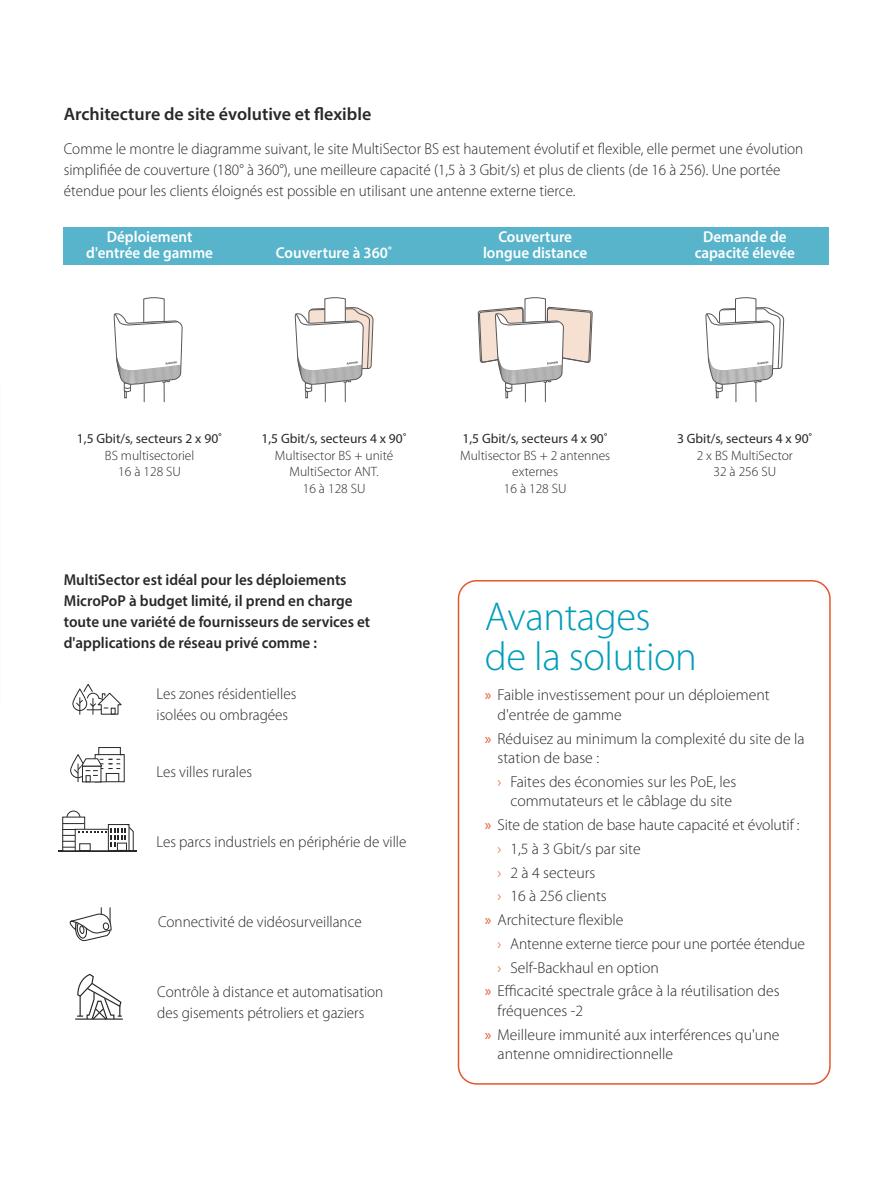
<style>
.page{position:relative;width:893px;height:1191px;background:#fff}
.page>*{position:absolute;margin:0;border:0;box-sizing:border-box;transform-origin:0 0}
.t1{font:300 40.5px/40.5px "Myriad Pro";letter-spacing:-.01em;color:#009db9}
.t2{font:600 18px "Myriad Pro";color:#292829}
.t3{font:300 15.75px/21px "Myriad Pro";color:#292829;scale:.96 1}
.t4{font:300 15.75px/19.5px "Myriad Pro";color:#292829}
.t5{font:600 15.75px/21px "Myriad Pro";color:#292829;scale:.96 1}
.t6{font:600 15.75px/16.5px "Myriad Pro";color:#fff;text-align:center;scale:.96 1}
.t7{font:300 13.5px/16.5px "Myriad Pro";color:#292829;text-align:center}
.t8{font:13.5px "Myriad Pro";color:#292829}
.s1{font-weight:400;color:#e4562e}
.s2{color:#e4562e}
</style>
<div class="page">
<div style="left:64px;top:227px;width:765px;height:38px;background:#58b4cb"></div>
<div style="left:72px;top:688px;width:15px;height:23px;border:1px solid #292829;border-radius:7px"></div>
<svg style="left:75px;top:684px;width:47px;height:31px"></svg>
<div style="left:70px;top:754px;width:16px;height:24px;border:1px solid #292829;border-radius:7px"></div>
<svg style="left:73px;top:747px;width:52px;height:35px"></svg>
<hr style="left:58px;top:850px;width:79px;height:1px;background:#292829">
<div style="left:62px;top:816px;width:23px;height:35px;border:1px solid #292829"></div>
<svg style="left:63px;top:810px;width:71px;height:41px"></svg>
<svg style="left:69px;top:907px;width:43px;height:34px"></svg>
<hr style="left:75px;top:1018px;width:48px;height:1px;background:#292829">
<svg style="left:77px;top:973px;width:45px;height:47px"></svg>
<div style="left:458px;top:580px;width:373px;height:504px;border:2px solid #e4562e;border-radius:18px"></div>
<svg style="left:113px;top:297px;width:69px;height:105px"></svg>
<svg style="left:294px;top:297px;width:80px;height:105px"></svg>
<svg style="left:478px;top:297px;width:115px;height:105px"></svg>
<svg style="left:705px;top:297px;width:80px;height:105px"></svg>
<p class="t2" style="left:64px;top:102px;width:309px">Architecture de site évolutive et flexible</p>
<p class="t3" style="left:64px;top:138px;width:772px">Comme le montre le diagramme suivant, le site MultiSector BS est hautement évolutif et flexible, elle permet une évolution simplifiée de couverture (180° à 360°), une meilleure capacité (1,5 à 3 Gbit/s) et plus de clients (de 16 à 256). Une portée étendue pour les clients éloignés est possible en utilisant une antenne externe tierce.</p>
<p class="t6" style="left:86px;top:228px;width:134px">Déploiement d'entrée de gamme</p>
<p class="t6" style="left:695px;top:228px;width:106px">Demande de capacité élevée</p>
<p class="t6" style="left:483px;top:228px;width:110px">Couverture longue distance</p>
<p class="t6" style="left:276px;top:244px;width:123px">Couverture à 360˚</p>
<p class="t8" style="left:77px;top:430px;width:147px">1,5 Gbit/s, secteurs 2 x 90˚</p>
<p class="t7" style="left:105px;top:447px;width:91px">BS multisectoriel<br>16 à 128 SU</p>
<p class="t8" style="left:261px;top:430px;width:147px">1,5 Gbit/s, secteurs 4 x 90˚</p>
<p class="t7" style="left:275px;top:447px;width:120px">Multisector BS + unité<br>MultiSector ANT.<br>16 à 128 SU</p>
<p class="t5" style="left:64px;top:568px;width:321px">MultiSector est idéal pour les déploiements MicroPoP à budget limité, il prend en charge toute une variété de fournisseurs de services et d'applications de réseau privé comme :</p>
<p class="t3" style="left:156px;top:683px;width:147px">Les zones résidentielles isolées ou ombragées</p>
<p class="t3" style="left:156px;top:761px;width:101px">Les villes rurales</p>
<p class="t3" style="left:156px;top:831px;width:262px">Les parcs industriels en périphérie de ville</p>
<p class="t3" style="left:158px;top:911px;width:214px">Connectivité de vidéosurveillance</p>
<p class="t3" style="left:157px;top:981px;width:237px">Contrôle à distance et automatisation des gisements pétroliers et gaziers</p>
<p class="t8" style="left:462px;top:430px;width:147px">1,5 Gbit/s, secteurs 4 x 90˚</p>
<p class="t7" style="left:460px;top:447px;width:152px">Multisector BS + 2 antennes externes<br>16 à 128 SU</p>
<p class="t8" style="left:677px;top:430px;width:137px">3 Gbit/s, secteurs 4 x 90˚</p>
<p class="t7" style="left:697px;top:447px;width:98px">2 x BS MultiSector<br>32 à 256 SU</p>
<h1 class="t1" style="left:485px;top:595px;width:214px">Avantages de la solution</h1>
<p class="t4" style="left:498px;top:685px;width:274px;text-indent:-13px"><span class="s1">»</span> Faible investissement pour un déploiement d'entrée de gamme</p>
<p class="t4" style="left:498px;top:728px;width:309px;text-indent:-13px"><span class="s1">»</span> Réduisez au minimum la complexité du site de la station de base :</p>
<p class="t4" style="left:498px;top:771px;width:240px;text-align:center"><span class="s2">›</span> Faites des économies sur les PoE, les commutateurs et le câblage du site</p>
<p class="t4" style="left:485px;top:815px;width:316px"><span class="s1">»</span> Site de station de base haute capacité et évolutif :</p>
<p class="t4" style="left:498px;top:838px;width:145px"><span class="s2">›</span> 1,5 à 3 Gbit/s par site</p>
<p class="t4" style="left:498px;top:862px;width:99px"><span class="s2">›</span> 2 à 4 secteurs</p>
<p class="t4" style="left:498px;top:886px;width:111px"><span class="s2">›</span> 16 à 256 clients</p>
<p class="t4" style="left:485px;top:910px;width:140px"><span class="s1">»</span> Architecture flexible</p>
<p class="t4" style="left:498px;top:933px;width:309px"><span class="s2">›</span> Antenne externe tierce pour une portée étendue</p>
<p class="t4" style="left:498px;top:957px;width:163px"><span class="s2">›</span> Self-Backhaul en option</p>
<p class="t4" style="left:485px;top:981px;width:296px"><span class="s1">»</span> Efficacité spectrale grâce à la réutilisation des</p>
<p class="t4" style="left:485px;top:998px;width:296px;line-height:23.7px;text-indent:13px">fréquences -2<br><span class="s1">»</span> Meilleure immunité aux interférences qu'une</p>
<p class="t4" style="left:498px;top:1044px;width:177px">antenne omnidirectionnelle</p>
</div>
